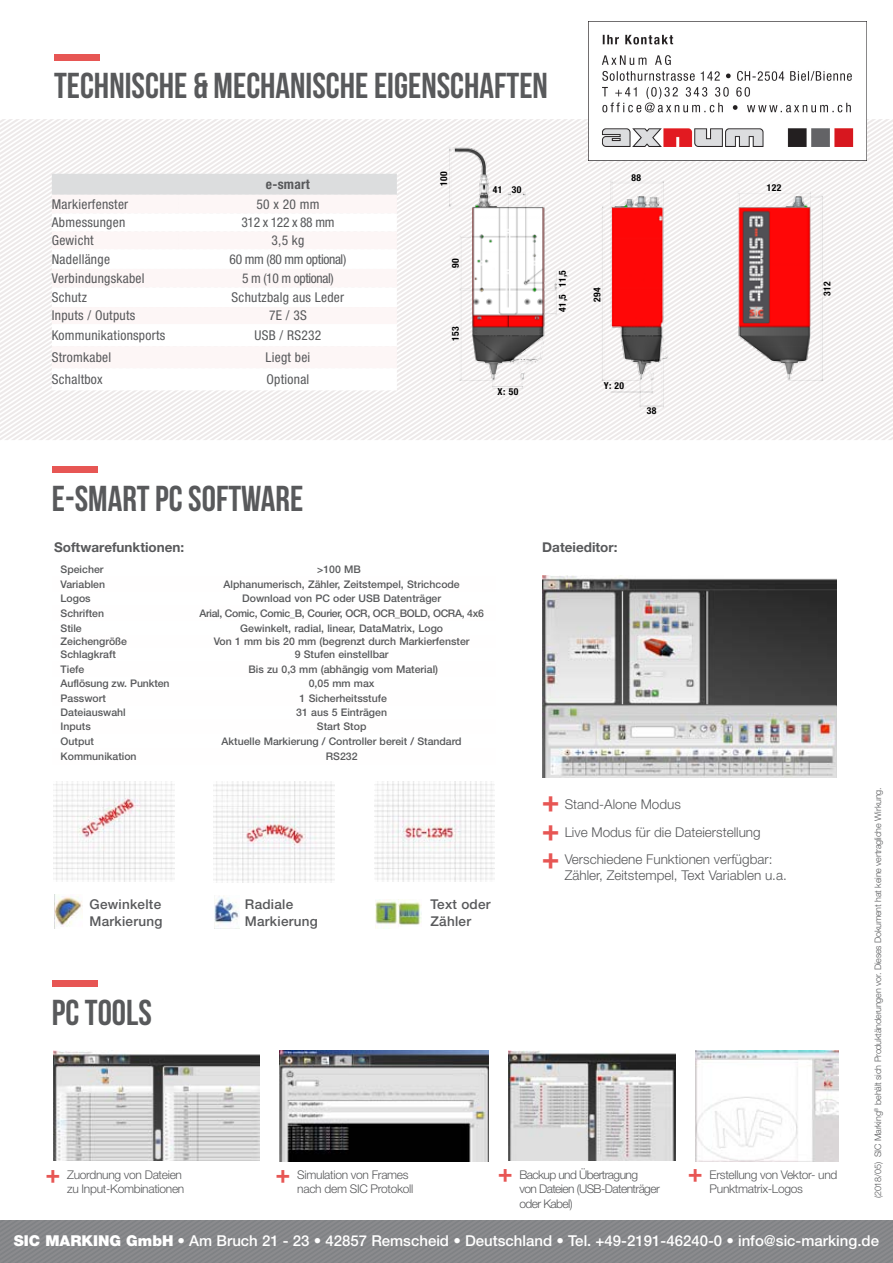
<style>
.page{position:relative;width:893px;height:1263px;background:#fff}
.page>*{position:absolute;margin:0;border:0;box-sizing:border-box;transform-origin:0 0}
.t1{font:43.2px "Bebas Neue";color:#e75654}
.t2{font:36.15px "Bebas Neue";color:#e75654}
.t3{font:36px "Bebas Neue";color:#58595b}
.t4{font:500 15px "Helvetica Neue LT Pro";color:#fff}
.t5{font:condensed 13.5px "Helvetica Neue LT Pro";letter-spacing:.02em;color:#58595b}
.t6{font:300 13.5px "Helvetica Neue LT Pro";color:#58595b}
.t7{font:500 13.5px/16.2px "Helvetica Neue LT Pro";letter-spacing:.02em;color:#58595b}
.t8{font:condensed 13.5px "Helvetica Neue LT Pro";letter-spacing:-.025em;color:#58595b}
.t9{font:700 13.5px "Helvetica Neue LT Pro";color:#58595b}
.t10{font:700 condensed 13.5px "Helvetica Neue LT Pro";color:#58595b}
.t11{font:300 12px "Helvetica Neue LT Pro";letter-spacing:-.025em;color:#58595b}
.t12{font:300 12px/14.4px "Helvetica Neue LT Pro";letter-spacing:-.05em;color:#58595b}
.t13{font:500 10.5px "Helvetica Neue LT Pro";color:#58595b}
.t14{font:500 10.5px "Helvetica Neue LT Pro";letter-spacing:-.03em;color:#58595b}
.t15{font:700 condensed 9.6px "Helvetica Neue LT Pro";letter-spacing:.05em;color:#000}
.t16{font:300 9px "Helvetica Neue LT Pro";letter-spacing:-.02em;color:#58595b}
.s1{font-weight:900}
</style>
<div class="page">
<div style="left:55px;top:54px;width:45px;height:6px;background:#e75654"></div>
<svg style="left:408px;top:119px;width:485px;height:321px;fill:#f4f1f1"></svg>
<svg style="left:624px;top:269px;width:269px;height:171px"></svg>
<svg style="left:0;top:119px;width:397px;height:176px"></svg>
<div style="left:52px;top:195px;width:345px;height:18px;background:#fdf6f6"></div>
<svg style="left:52px;top:213px;width:345px;height:155px"></svg>
<div style="left:52px;top:467px;width:45px;height:6px;background:#e75654"></div>
<img style="left:421px;top:145px;width:428px;height:265px">
<img style="left:53px;top:781px;width:121px;height:100px">
<img style="left:374px;top:781px;width:121px;height:100px">
<img style="left:55px;top:896px;width:28px;height:31px">
<img style="left:214px;top:781px;width:121px;height:101px">
<img style="left:215px;top:896px;width:24px;height:28px">
<img style="left:376px;top:900px;width:23px;height:28px">
<img style="left:399px;top:899px;width:23px;height:26px">
<img style="left:542px;top:576px;width:295px;height:202px">
<div style="left:52px;top:980px;width:45px;height:7px;background:#e75654"></div>
<img style="left:53px;top:1050px;width:207px;height:111px">
<img style="left:280px;top:1050px;width:209px;height:111px">
<img style="left:695px;top:1050px;width:144px;height:111px">
<img style="left:509px;top:1051px;width:166px;height:110px">
<div style="left:0;top:1220px;width:893px;height:43px;background:#86878a"></div>
<img style="left:588px;top:21px;width:278px;height:139px">
<h3 class="t3" style="left:54px;top:66px;width:14px">TECHNI</h3>
<h3 class="t3" style="left:132px;top:66px;width:418px">SCHE &amp; MECHANISCHE EIGENSCHAFTEN</h3>
<p class="t10" style="left:266px;top:176px;width:46px">e-smart</p>
<p class="t5" style="left:52px;top:196px;width:78px">Markierfenster</p>
<p class="t5" style="left:256px;top:196px;width:65px">50 x 20 mm</p>
<p class="t5" style="left:52px;top:215px;width:75px">Abmessungen</p>
<p class="t8" style="left:241px;top:215px;width:95px">312 x 122 x 88 mm</p>
<p class="t5" style="left:52px;top:232px;width:43px">Gewicht</p>
<p class="t5" style="left:271px;top:232px;width:35px">3,5 kg</p>
<p class="t5" style="left:52px;top:251px;width:60px">Nadellänge</p>
<p class="t8" style="left:230px;top:251px;width:118px">60 mm (80 mm optional)</p>
<p class="t5" style="left:52px;top:270px;width:94px">Verbindungskabel</p>
<p class="t8" style="left:242px;top:270px;width:93px">5 m (10 m optional)</p>
<p class="t5" style="left:52px;top:289px;width:37px">Schutz</p>
<p class="t5" style="left:232px;top:289px;width:114px">Schutzbalg aus Leder</p>
<p class="t5" style="left:52px;top:308px;width:85px">Inputs / Outputs</p>
<p class="t5" style="left:269px;top:308px;width:39px">7E / 3S</p>
<p class="t5" style="left:52px;top:327px;width:115px">Kommunikationsports</p>
<p class="t5" style="left:254px;top:327px;width:68px">USB / RS232</p>
<p class="t5" style="left:52px;top:349px;width:61px">Stromkabel</p>
<p class="t5" style="left:265px;top:349px;width:46px">Liegt bei</p>
<p class="t5" style="left:52px;top:372px;width:52px">Schaltbox</p>
<p class="t5" style="left:266px;top:372px;width:44px">Optional</p>
<h3 class="t3" style="left:52px;top:479px;width:253px">E-SMART PC SOFTWARE</h3>
<p class="t15" style="left:438px;top:186px;width:16px;rotate:-90deg">100</p>
<p class="t15" style="left:450px;top:268px;width:11px;rotate:-90deg">90</p>
<p class="t15" style="left:450px;top:341px;width:16px;rotate:-90deg">153</p>
<p class="t15" style="left:493px;top:183px;width:30px">41 30</p>
<p class="t15" style="left:497px;top:386px;width:22px">X: 50</p>
<p class="t15" style="left:631px;top:172px;width:11px">88</p>
<p class="t15" style="left:557px;top:287px;width:19px;rotate:-90deg">11,5</p>
<p class="t15" style="left:556px;top:312px;width:19px;rotate:-90deg">41,5</p>
<p class="t15" style="left:591px;top:302px;width:16px;rotate:-90deg">294</p>
<p class="t15" style="left:604px;top:379px;width:22px">Y: 20</p>
<p class="t15" style="left:647px;top:405px;width:11px">38</p>
<p class="t9" style="left:54px;top:539px;width:132px">Softwarefunktionen:</p>
<p class="t9" style="left:542px;top:539px;width:77px">Dateieditor:</p>
<p class="t13" style="left:61px;top:563px;width:44px">Speicher</p>
<p class="t13" style="left:317px;top:563px;width:45px">&gt;100 MB</p>
<p class="t13" style="left:61px;top:578px;width:46px">Variablen</p>
<p class="t13" style="left:224px;top:578px;width:238px">Alphanumerisch, Zähler, Zeitstempel, Strichcode</p>
<p class="t13" style="left:61px;top:592px;width:32px">Logos</p>
<p class="t13" style="left:242px;top:592px;width:200px">Download von PC oder USB Datenträger</p>
<p class="t13" style="left:61px;top:607px;width:45px">Schriften</p>
<p class="t14" style="left:199px;top:607px;width:286px">Arial, Comic, Comic_B, Courier, OCR, OCR_BOLD, OCRA, 4x6</p>
<p class="t13" style="left:61px;top:622px;width:23px">Stile</p>
<p class="t13" style="left:240px;top:622px;width:204px">Gewinkelt, radial, linear, DataMatrix, Logo</p>
<p class="t13" style="left:61px;top:635px;width:68px">Zeichengröße</p>
<p class="t13" style="left:214px;top:635px;width:257px">Von 1 mm bis 20 mm (begrenzt durch Markierfenster</p>
<p class="t13" style="left:61px;top:648px;width:57px">Schlagkraft</p>
<p class="t13" style="left:295px;top:648px;width:95px">9 Stufen einstellbar</p>
<p class="t13" style="left:61px;top:663px;width:25px">Tiefe</p>
<p class="t13" style="left:248px;top:663px;width:191px">Bis zu 0,3 mm (abhängig vom Material)</p>
<p class="t13" style="left:61px;top:677px;width:110px">Auflösung zw. Punkten</p>
<p class="t13" style="left:309px;top:677px;width:67px">0,05 mm max</p>
<p class="t13" style="left:61px;top:691px;width:47px">Passwort</p>
<p class="t13" style="left:300px;top:691px;width:89px">1 Sicherheitsstufe</p>
<p class="t13" style="left:61px;top:706px;width:67px">Dateiauswahl</p>
<p class="t13" style="left:296px;top:706px;width:92px">31 aus 5 Einträgen</p>
<p class="t13" style="left:61px;top:720px;width:32px">Inputs</p>
<p class="t13" style="left:317px;top:720px;width:51px">Start Stop</p>
<p class="t13" style="left:61px;top:735px;width:35px">Output</p>
<p class="t13" style="left:222px;top:735px;width:242px">Aktuelle Markierung / Controller bereit / Standard</p>
<p class="t13" style="left:61px;top:750px;width:78px">Kommunikation</p>
<p class="t13" style="left:326px;top:750px;width:33px">RS232</p>
<p class="t15" style="left:767px;top:182px;width:16px">122</p>
<p class="t15" style="left:821px;top:296px;width:16px;rotate:-90deg">312</p>
<p class="t16" style="left:872px;top:1198px;width:412px;rotate:-90deg">(2018/05) SIC Marking<sup>®</sup> behält sich Produktänderungen vor. Dieses Dokument hat keine vertragliche Wirkung.</p>
<h1 class="t1" style="left:542px;top:781px;width:19px">+</h1>
<p class="t6" style="left:565px;top:796px;width:118px">Stand-Alone Modus</p>
<h1 class="t1" style="left:542px;top:809px;width:19px">+</h1>
<p class="t6" style="left:565px;top:824px;width:198px">Live Modus für die Dateierstellung</p>
<h1 class="t1" style="left:542px;top:838px;width:19px">+</h1>
<p class="t6" style="left:565px;top:851px;width:209px">Verschiedene Funktionen verfügbar:</p>
<p class="t6" style="left:565px;top:867px;width:224px">Zähler, Zeitstempel, Text Variablen u.a.</p>
<p class="t7" style="left:90px;top:896px;width:74px">Gewinkelte<br>Markierung</p>
<p class="t7" style="left:245px;top:896px;width:74px">Radiale<br>Markierung</p>
<p class="t7" style="left:430px;top:896px;width:62px">Text oder<br>Zähler</p>
<h3 class="t3" style="left:52px;top:992px;width:102px">PC TOOLS</h3>
<p class="t12" style="left:519px;top:1167px;width:142px">Backup und Übertragung<br>von Dateien (USB-Datenträger oder Kabel)</p>
<h2 class="t2" style="left:688px;top:1155px;width:16px">+</h2>
<h2 class="t2" style="left:498px;top:1156px;width:16px">+</h2>
<p class="t11" style="left:710px;top:1167px;width:129px">Erstellung von Vektor- und</p>
<h2 class="t2" style="left:46px;top:1156px;width:16px">+</h2>
<p class="t11" style="left:297px;top:1167px;width:113px">Simulation von Frames</p>
<h2 class="t2" style="left:276px;top:1157px;width:16px">+</h2>
<p class="t11" style="left:67px;top:1167px;width:116px">Zuordnung von Dateien</p>
<p class="t11" style="left:297px;top:1181px;width:117px">nach dem SIC Protokoll</p>
<p class="t11" style="left:710px;top:1181px;width:95px">Punktmatrix-Logos</p>
<h3 class="t4" style="left:14px;top:1232px;width:866px"><span class="s1">SIC MARKING GmbH</span> • Am Bruch 21 - 23 • 42857 Remscheid • Deutschland • Tel. +49-2191-46240-0 • info@sic-marking.de</h3>
<p class="t11" style="left:67px;top:1181px;width:119px">zu Input-Kombinationen</p>
</div>
